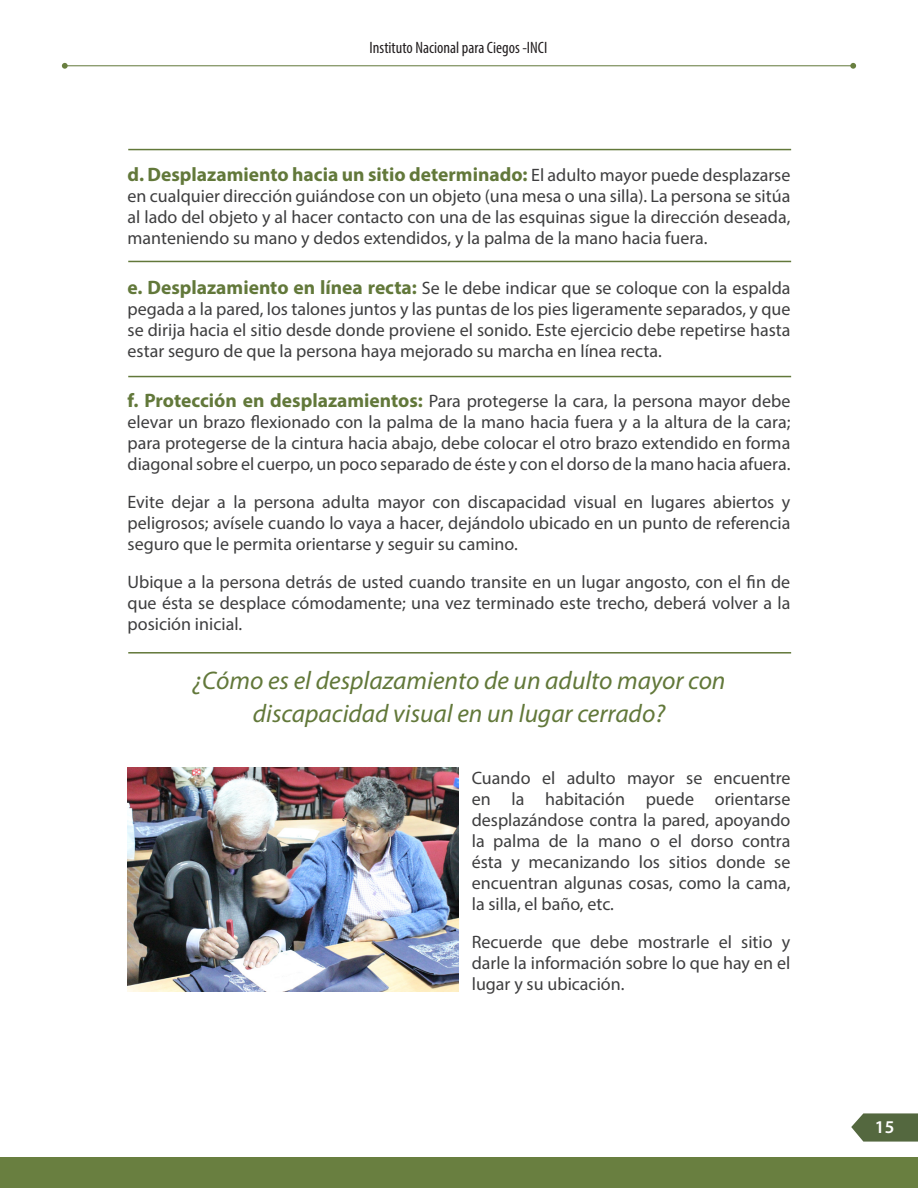
<style>
.page{position:relative;width:918px;height:1188px;background:#fff}
.page>*{position:absolute;margin:0;border:0;box-sizing:border-box;transform-origin:0 0}
.t1{font:italic 25.5px/33px "Myriad Pro";color:#62783a;text-align:center}
.t2{font:700 19.5px "Myriad Pro";color:#62783a}
.t3{font:18px/21px "Myriad Pro";color:#3e3e3f;text-align:justify}
.t4{font:600 18px "Myriad Pro";color:#fff}
.t5{font:condensed 16.5px "Myriad Pro";color:#231f20}
.s1{font-weight:400;font-size:18px;color:#3e3e3f}
.s2{font-weight:700;font-size:19.5px;color:#62783a}
</style>
<div class="page">
<svg style="left:851px;top:1113px;width:67px;height:29px;background:#687a56"></svg>
<hr style="left:65px;top:65px;width:788px;height:1px;background:#62783a">
<svg style="left:850px;top:63px;width:6px;height:6px"></svg>
<svg style="left:62px;top:63px;width:6px;height:6px"></svg>
<div style="left:0;top:1157px;width:918px;height:31px;background:#697f40"></div>
<img style="left:128px;top:767px;width:331px;height:225px">
<hr style="left:128px;top:261px;width:663px;height:1px;background:#62783a">
<hr style="left:128px;top:376px;width:663px;height:1px;background:#62783a">
<hr style="left:128px;top:652px;width:663px;height:2px;background:#62783a">
<hr style="left:128px;top:149px;width:663px;height:1px;background:#62783a">
<p class="t5" style="left:370px;top:38px;width:179px">Instituto Nacional para Ciegos -INCI</p>
<p class="t2" style="left:128px;top:161px;width:664px">d. Desplazamiento hacia un sitio determinado: <span class="s1">El adulto mayor puede desplazarse</span></p>
<p class="t3" style="left:128px;top:185px;width:664px">en cualquier dirección guiándose con un objeto (una mesa o una silla). La persona se sitúa al lado del objeto y al hacer contacto con una de las esquinas sigue la dirección deseada, manteniendo su mano y dedos extendidos, y la palma de la mano hacia fuera.</p>
<p class="t3" style="left:128px;top:277px;width:664px"><span class="s2">e. Desplazamiento en línea recta:</span> Se le debe indicar que se coloque con la espalda pegada a la pared, los talones juntos y las puntas de los pies ligeramente separados, y que se dirija hacia el sitio desde donde proviene el sonido. Este ejercicio debe repetirse hasta estar seguro de que la persona haya mejorado su marcha en línea recta.</p>
<p class="t3" style="left:128px;top:390px;width:664px"><span class="s2">f. Protección en desplazamientos:</span> Para protegerse la cara, la persona mayor debe elevar un brazo flexionado con la palma de la mano hacia fuera y a la altura de la cara; para protegerse de la cintura hacia abajo, debe colocar el otro brazo extendido en forma diagonal sobre el cuerpo, un poco separado de éste y con el dorso de la mano hacia afuera.</p>
<p class="t3" style="left:128px;top:491px;width:664px">Evite dejar a la persona adulta mayor con discapacidad visual en lugares abiertos y peligrosos; avísele cuando lo vaya a hacer, dejándolo ubicado en un punto de referencia seguro que le permita orientarse y seguir su camino.</p>
<p class="t3" style="left:128px;top:571px;width:664px">Ubique a la persona detrás de usted cuando transite en un lugar angosto, con el fin de que ésta se desplace cómodamente; una vez terminado este trecho, deberá volver a la posición inicial.</p>
<h1 class="t1" style="left:192px;top:663px;width:535px">¿Cómo es el desplazamiento de un adulto mayor con discapacidad visual en un lugar cerrado?</h1>
<p class="t3" style="left:472px;top:767px;width:320px">Cuando el adulto mayor se encuentre en la habitación puede orientarse desplazándose contra la pared, apoyando la palma de la mano o el dorso contra ésta y mecanizando los sitios donde se encuentran algunas cosas, como la cama, la silla, el baño, etc.</p>
<p class="t3" style="left:472px;top:931px;width:320px">Recuerde que debe mostrarle el sitio y darle la información sobre lo que hay en el lugar y su ubicación.</p>
<p class="t4" style="left:875px;top:1115px;width:21px">15</p>
</div>
